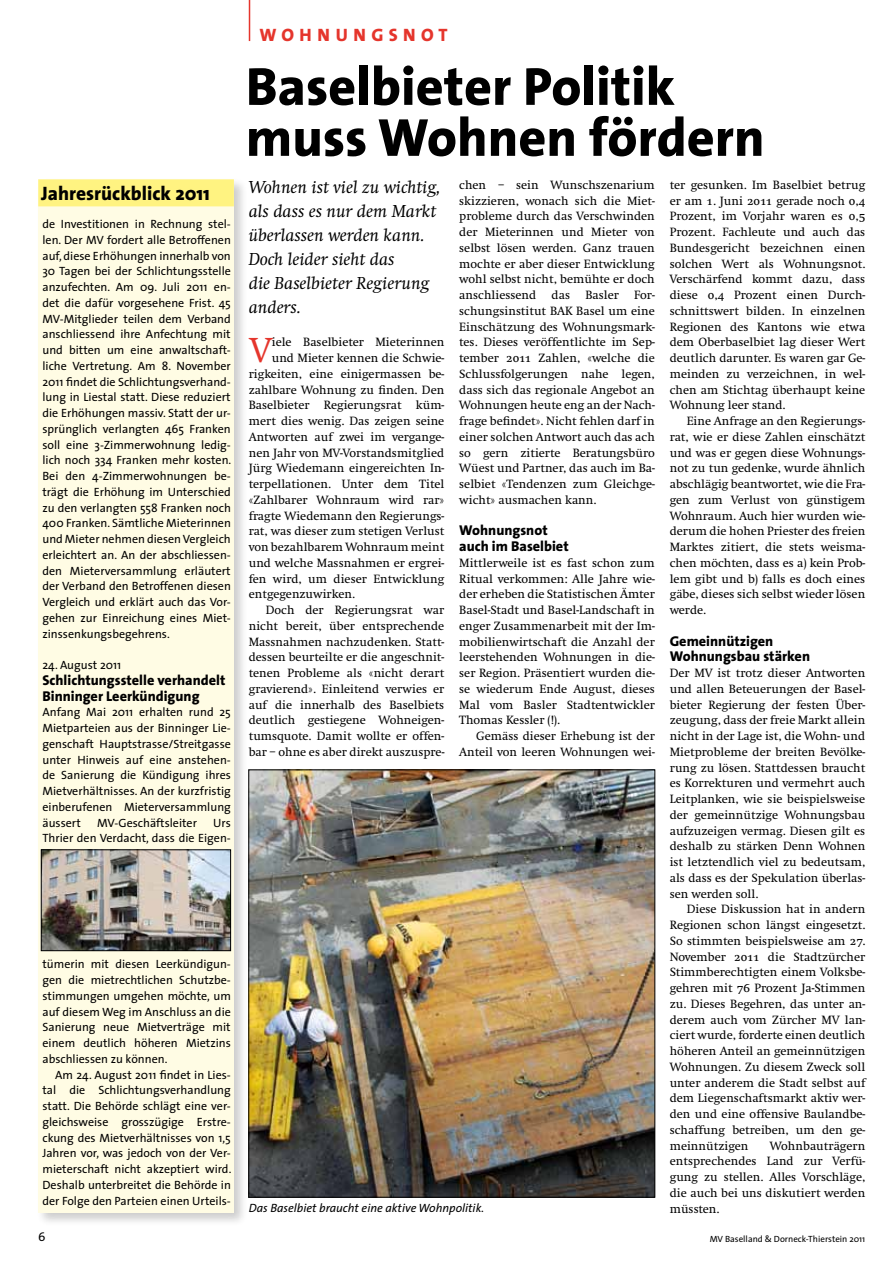
<style>
.page{position:relative;width:893px;height:1263px;background:#fff}
.page>*{position:absolute;margin:0;border:0;box-sizing:border-box;transform-origin:0 0}
.t1{font:800 54px/51px "The Sans";color:#000}
.t2{font:36px "Swift";color:#e5352c}
.t3{font:800 19.5px "The Sans";color:#000}
.t4{font:italic 18px/24px "Swift";color:#000}
.t5{font:800 18px "The Sans";color:#e5352c}
.t6{font:800 14.25px/15.8px "The Sans";color:#000}
.t7{font:12.75px "The Sans Caps";color:#000}
.t8{font:12.45px/15.8px "Swift";color:#000;text-align:justify}
.t9{font:12px/15.8px "The Sans";color:#000;text-align:justify}
.t10{font:italic 12px "The Sans";color:#000}
.t11{font:9px "The Sans";color:#000}
.s1{font-family:"Swift SC"}
</style>
<div class="page">
<div style="left:36px;top:177px;width:212px;height:1050px;background:#000;opacity:.2"></div>
<div style="left:38px;top:179px;width:196px;height:1034px;background:#fffce4"></div>
<div style="left:38px;top:179px;width:196px;height:27px;background:#fff381"></div>
<hr style="left:249px;top:0;width:1px;height:41px;background:#e5352c">
<img style="left:43px;top:852px;width:186px;height:97px">
<div style="left:41px;top:850px;width:190px;height:101px;border:1px solid #000"></div>
<img style="left:251px;top:772px;width:402px;height:423px">
<h3 class="t3" style="left:41px;top:176px;width:170px">Jahresrückblick 2011</h3>
<p class="t9" style="left:42px;top:216px;width:190px">de Investitionen in Rechnung stel&shy;len. Der MV fordert alle Betroffenen auf, diese Erhöhungen innerhalb von 30 Tagen bei der Schlichtungsstelle anzufechten. Am 09. Juli 2011 en&shy;det die dafür vorgesehene Frist. 45<br>MV-Mitglieder teilen dem Verband anschliessend ihre Anfechtung mit und bitten um eine anwaltschaft&shy;liche Vertretung. Am 8. November 2011 findet die Schlichtungsverhand&shy;lung in Liestal statt. Diese reduziert die Erhöhungen massiv. Statt der ur&shy;sprünglich verlangten 465 Franken soll eine 3-Zimmerwohnung ledig&shy;lich noch 334 Franken mehr kosten.<br>Bei den 4-Zimmerwohnungen be&shy;trägt die Erhöhung im Unterschied zu den verlangten 558 Franken noch 400 Franken. Sämtliche Mieterinnen und Mieter nehmen diesen Vergleich erleichtert an. An der abschliessen&shy;den Mieterversammlung erläutert der Verband den Betroffenen diesen Vergleich und erklärt auch das Vor&shy;gehen zur Einreichung eines Miet&shy;zinssenkungsbegehrens.</p>
<p class="t9" style="left:42px;top:657px;width:80px">24. August 2011</p>
<p class="t6" style="left:42px;top:672px;width:184px">Schlichtungsstelle verhandelt<br>Binninger Leerkündigung</p>
<p class="t9" style="left:42px;top:704px;width:190px">Anfang Mai 2011 erhalten rund 25<br>Mietparteien aus der Binninger Lie&shy;genschaft Hauptstrasse/Streitgasse unter Hinweis auf eine anstehen&shy;de Sanierung die Kündigung ihres Mietverhältnisses. An der kurzfristig einberufenen Mieterversammlung äussert</p>
<p class="t9" style="left:97px;top:814px;width:101px">MV-Geschäftsleiter</p>
<p class="t9" style="left:42px;top:814px;width:190px;text-align:right">Urs<br>Thrier den Verdacht, dass die Eigen-</p>
<p class="t9" style="left:42px;top:956px;width:190px">tümerin mit diesen Leerkündigun&shy;gen die mietrechtlichen Schutzbe&shy;stimmungen umgehen möchte, um auf diesem Weg im Anschluss an die Sanierung neue Mietverträge mit einem deutlich höheren Mietzins abschliessen zu können.</p>
<p class="t9" style="left:42px;top:1066px;width:190px;text-indent:13px">Am 24. August 2011 findet in Lies&shy;tal die Schlichtungsverhandlung statt. Die Behörde schlägt eine ver&shy;gleichsweise grosszügige Erstre&shy;ckung des Mietverhältnisses von 1,5<br>Jahren vor, was jedoch von der Ver&shy;mieterschaft nicht akzeptiert wird.<br>Deshalb unterbreitet die Behörde in der Folge den Parteien einen Urteils-</p>
<h3 class="t5" style="left:259px;top:20px;width:190px">Wohn ung sn ot</h3>
<h1 class="t1" style="left:246px;top:60px;width:520px">Baselbieter Politik muss Wohnen fördern</h1>
<h3 class="t4" style="left:249px;top:176px;width:193px">Wohnen ist viel zu wichtig, als dass es nur dem Markt überlassen werden kann.<br>Doch leider sieht das<br>die Baselbieter Regierung anders.</h3>
<h2 class="t2" style="left:250px;top:331px;width:23px">V</h2>
<p class="t8" style="left:272px;top:335px;width:174px">iele Baselbieter Mieterinnen</p>
<p class="t8" style="left:459px;top:177px;width:197px">chen – sein Wunschszenarium skizzieren, wonach sich die Miet&shy;probleme durch das Verschwinden der Mieterinnen und Mieter von selbst lösen werden. Ganz trauen mochte er aber dieser Entwicklung wohl selbst nicht, bemühte er doch anschliessend das Basler For&shy;schungsinstitut BAK Basel um eine Einschätzung des Wohnungsmark&shy;tes. Dieses veröffentlichte im Sep&shy;tember <span class="s1">2011</span> Zahlen, «welche die Schlussfolgerungen nahe legen, dass sich das regionale Angebot an Wohnungen heute eng an der Nach&shy;frage befindet». Nicht fehlen darf in einer solchen Antwort auch das ach so gern zitierte Beratungsbüro Wüest und Partner, das auch im Ba&shy;selbiet «Tendenzen zum Gleichge&shy;wicht» ausmachen kann.</p>
<p class="t6" style="left:459px;top:522px;width:111px">Wohnungsnot auch im Baselbiet</p>
<p class="t8" style="left:459px;top:555px;width:197px">Mittlerweile ist es fast schon zum Ritual verkommen: Alle Jahre wie&shy;der erheben die Statistischen Ämter Basel-Stadt und Basel-Landschaft in enger Zusammenarbeit mit der Im&shy;mobilienwirtschaft die Anzahl der leerstehenden Wohnungen in die&shy;ser Region. Präsentiert wurden die&shy;se wiederum Ende August, dieses Mal vom Basler Stadtentwickler Thomas Kessler (!).</p>
<p class="t8" style="left:459px;top:728px;width:197px;text-align:right">Gemäss dieser Erhebung ist der<br>Anteil von leeren Wohnungen wei-</p>
<p class="t8" style="left:670px;top:177px;width:197px">ter gesunken. Im Baselbiet betrug er am <span class="s1">1</span>. Juni <span class="s1">2011</span> gerade noch <span class="s1">0,4<br></span>Prozent, im Vorjahr waren es <span class="s1">0,5<br></span>Prozent. Fachleute und auch das Bundesgericht bezeichnen einen solchen Wert als Wohnungsnot.<br>Verschärfend kommt dazu, dass diese <span class="s1">0,4</span> Prozent einen Durch&shy;schnittswert bilden. In einzelnen Regionen des Kantons wie etwa dem Oberbaselbiet lag dieser Wert deutlich darunter. Es waren gar Ge&shy;meinden zu verzeichnen, in wel&shy;chen am Stichtag überhaupt keine Wohnung leer stand.</p>
<p class="t8" style="left:670px;top:413px;width:197px;text-indent:17px">Eine Anfrage an den Regierungs&shy;rat, wie er diese Zahlen einschätzt und was er gegen diese Wohnungs&shy;not zu tun gedenke, wurde ähnlich abschlägig beantwortet, wie die Fra&shy;gen zum Verlust von günstigem Wohnraum. Auch hier wurden wie&shy;derum die hohen Priester des freien Marktes zitiert, die stets weisma&shy;chen möchten, dass es a) kein Prob&shy;lem gibt und b) falls es doch eines gäbe, dieses sich selbst wieder lösen werde.</p>
<p class="t6" style="left:670px;top:633px;width:142px">Gemeinnützigen<br>Wohnungsbau stärken</p>
<p class="t8" style="left:670px;top:665px;width:197px">Der MV ist trotz dieser Antworten und allen Beteuerungen der Basel&shy;bieter Regierung der festen Über&shy;zeugung, dass der freie Markt allein nicht in der Lage ist, die Wohn- und Mietprobleme der breiten Bevölke&shy;rung zu lösen. Stattdessen braucht es Korrekturen und vermehrt auch Leitplanken, wie sie beispielsweise der gemeinnützige Wohnungsbau aufzuzeigen vermag. Diesen gilt es deshalb zu stärken Denn Wohnen ist letztendlich viel zu bedeutsam, als dass es der Spekulation überlas&shy;sen werden soll.</p>
<p class="t8" style="left:670px;top:902px;width:197px;text-indent:17px">Diese Diskussion hat in andern Regionen schon längst eingesetzt.<br>So stimmten beispielsweise am <span class="s1">27.<br></span>November <span class="s1">2011</span> die Stadtzürcher Stimmberechtigten einem Volksbe&shy;gehren mit <span class="s1">76</span> Prozent Ja-Stimmen zu. Dieses Begehren, das unter an&shy;derem auch vom Zürcher MV lan&shy;ciert wurde, forderte einen deutlich höheren Anteil an gemeinnützigen Wohnungen. Zu diesem Zweck soll unter anderem die Stadt selbst auf dem Liegenschaftsmarkt aktiv wer&shy;den und eine offensive Baulandbe&shy;schaffung betreiben, um den ge&shy;meinnützigen</p>
<p class="t8" style="left:272px;top:350px;width:174px">und Mieter kennen die Schwie-</p>
<p class="t8" style="left:249px;top:366px;width:197px">rigkeiten, eine einigermassen be-</p>
<p class="t8" style="left:249px;top:382px;width:197px">zahlbare Wohnung zu finden. Den</p>
<p class="t8" style="left:249px;top:398px;width:197px">Baselbieter Regierungsrat küm-</p>
<p class="t8" style="left:249px;top:413px;width:197px">mert dies wenig. Das zeigen seine</p>
<p class="t8" style="left:249px;top:429px;width:197px">Antworten auf zwei im vergange-</p>
<p class="t8" style="left:249px;top:445px;width:197px">nen Jahr von MV-Vorstandsmitglied</p>
<p class="t8" style="left:249px;top:461px;width:197px">Jürg Wiedemann eingereichten In-</p>
<p class="t8" style="left:249px;top:476px;width:197px">terpellationen. Unter dem Titel</p>
<p class="t8" style="left:249px;top:492px;width:197px">«Zahlbarer Wohnraum wird rar»</p>
<p class="t8" style="left:249px;top:508px;width:197px">fragte Wiedemann den Regierungs-</p>
<p class="t8" style="left:249px;top:524px;width:197px">rat, was dieser zum stetigen Verlust</p>
<p class="t8" style="left:249px;top:539px;width:197px">von bezahlbarem Wohnraum meint</p>
<p class="t8" style="left:249px;top:555px;width:197px">und welche Massnahmen er ergrei-</p>
<p class="t8" style="left:249px;top:571px;width:197px">fen wird, um dieser Entwicklung</p>
<p class="t8" style="left:249px;top:587px;width:108px">entgegenzuwirken.</p>
<p class="t8" style="left:266px;top:602px;width:180px">Doch der Regierungsrat war</p>
<p class="t8" style="left:249px;top:618px;width:197px">nicht bereit, über entsprechende</p>
<p class="t8" style="left:249px;top:634px;width:197px">Massnahmen nachzudenken. Statt-</p>
<p class="t8" style="left:249px;top:650px;width:197px">dessen beurteilte er die angeschnit-</p>
<p class="t8" style="left:249px;top:665px;width:197px">tenen Probleme als «nicht derart</p>
<p class="t8" style="left:249px;top:681px;width:197px">gravierend». Einleitend verwies er</p>
<p class="t8" style="left:249px;top:697px;width:197px">auf die innerhalb des Baselbiets</p>
<p class="t8" style="left:249px;top:713px;width:197px">deutlich gestiegene Wohneigen-</p>
<p class="t8" style="left:249px;top:728px;width:197px">tumsquote. Damit wollte er offen-</p>
<p class="t8" style="left:249px;top:744px;width:197px">bar – ohne es aber direkt auszuspre-</p>
<p class="t8" style="left:670px;top:1138px;width:197px;text-indent:100px">Wohnbauträgern entsprechendes Land zur Verfü&shy;gung zu stellen. Alles Vorschläge, die auch bei uns diskutiert werden müssten.</p>
<p class="t10" style="left:249px;top:1198px;width:237px">Das Baselbiet braucht eine aktive Wohnpolitik.</p>
<p class="t7" style="left:38px;top:1226px;width:9px">6</p>
<p class="t11" style="left:710px;top:1231px;width:157px">MV Baselland &amp; Dorneck-Thierstein 2011</p>
</div>
